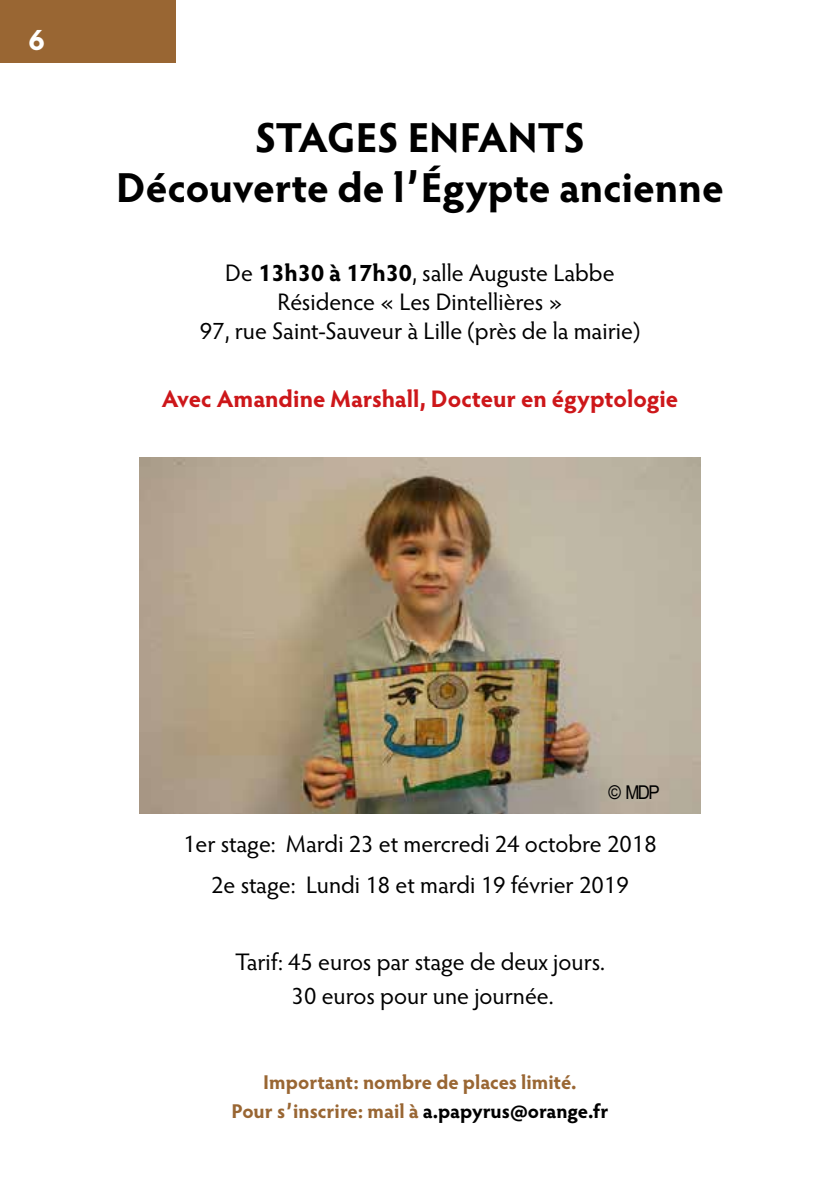
<style>
.page{position:relative;width:840px;height:1191px;background:#fff}
.page>*{position:absolute;margin:0;border:0;box-sizing:border-box;transform-origin:0 0}
.t1{font:700 42px/50.4px "Hypatia Sans Pro";color:#000;text-align:center}
.t2{font:700 30px "Hypatia Sans Pro";color:#fff}
.t3{font:24px/28.8px "Hypatia Sans Pro";color:#000;text-align:center}
.t4{font:700 24px "Hypatia Sans Pro";color:#cd171a}
.t5{font:700 20px/28.8px "Hypatia Sans Pro";color:#963;text-align:center}
.t6{font:19px "Arial";color:#000;scale:.89 1}
.s1{font-weight:700}
.s2{color:#000}
</style>
<div class="page">
<div style="left:0;top:0;width:176px;height:62px;background:#963"></div>
<img style="left:139px;top:458px;width:561px;height:356px">
<p class="t2" style="left:28px;top:19px;width:18px">6</p>
<h1 class="t1" style="left:116px;top:110px;width:608px">STAGES ENFANTS<br>Découverte de l’Égypte ancienne</h1>
<p class="t3" style="left:200px;top:258px;width:441px">De <span class="s1">13h30 à 17h30</span>, salle Auguste Labbe<br>Résidence « Les Dintellières »<br>97, rue Saint-Sauveur à Lille (près de la mairie)</p>
<p class="t4" style="left:161px;top:381px;width:518px">Avec Amandine Marshall, Docteur en égyptologie</p>
<p class="t6" style="left:608px;top:779px;width:59px">© MDP</p>
<p class="t3" style="left:183px;top:822px;width:475px;line-height:40.8px">1er stage: Mardi 23 et mercredi 24 octobre 2018<br>2e stage: Lundi 18 et mardi 19 février 2019</p>
<p class="t3" style="left:235px;top:944px;width:371px;line-height:34px">Tarif: 45 euros par stage de deux jours.<br>30 euros pour une journée.</p>
<p class="t5" style="left:231px;top:1067px;width:378px">Important: nombre de places limité.<br>Pour s’inscrire: mail à <span class="s2">a.papyrus@orange.fr</span></p>
</div>
